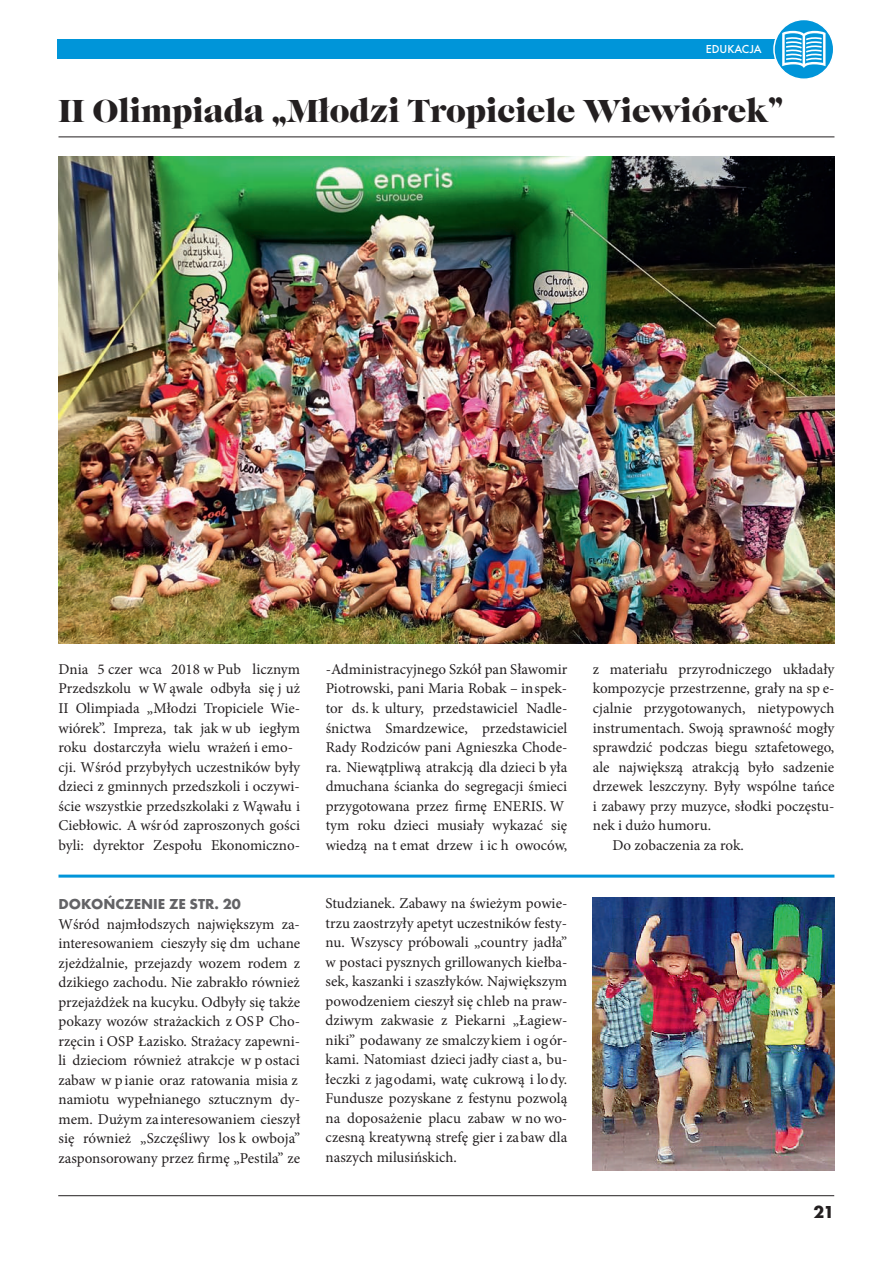
<style>
.page{position:relative;width:893px;height:1263px;background:#fff}
.page>*{position:absolute;margin:0;border:0;box-sizing:border-box;transform-origin:0 0}
.t1{font:33px "Caslon Gra DCE";color:#231f20}
.t2{font:700 18px "Futura TCE";color:#231f20}
.t3{font:15px/19.5px "Minion Pro";color:#231f20}
.t4{font:700 15px "Futura TCE";color:#636366}
.t5{font:500 12px "Futura TCE";color:#fff}
</style>
<div class="page">
<hr style="left:58px;top:1195px;width:776px;height:1px;background:#231f20">
<img style="left:58px;top:156px;width:776px;height:488px">
<div style="left:58px;top:39px;width:718px;height:19px;background:#0095d9"></div>
<svg style="left:774px;top:19px;width:60px;height:60px"></svg>
<div style="left:773px;top:19px;width:61px;height:61px;border:2px solid #fff;border-radius:50%"></div>
<svg style="left:782px;top:31px;width:43px;height:37px"></svg>
<img style="left:593px;top:897px;width:241px;height:273px">
<svg style="left:58px;top:874px;width:776px;height:4px;background:#3fafe2"></svg>
<hr style="left:58px;top:136px;width:776px;height:1px;background:#231f20">
<p class="t5" style="left:706px;top:42px;width:57px">EDUKACJA</p>
<h1 class="t1" style="left:58px;top:91px;width:726px">II Olimpiada „Młodzi Tropiciele Wiewiórek”</h1>
<p class="t3" style="left:58px;top:659px;width:243px">Dnia 5 czer wca 2018 w Pub licznym Przedszkolu w W ąwale odbyła się j uż II Olimpiada „Młodzi Tropiciele Wie&shy;wiórek”. Impreza, tak jak w ub iegłym roku dostarczyła wielu wrażeń i emo&shy;cji. Wśród przybyłych uczestników były dzieci z gminnych przedszkoli i oczywi&shy;ście wszystkie przedszkolaki z Wąwału i Ciebłowic. A wśród zaproszonych gości byli: dyrektor Zespołu Ekonomiczno-</p>
<p class="t4" style="left:58px;top:895px;width:184px">DOKOŃCZENIE ZE STR. 20</p>
<p class="t3" style="left:58px;top:914px;width:243px">Wśród najmłodszych największym za&shy;interesowaniem cieszyły się dm uchane zjeżdżalnie, przejazdy wozem rodem z dzikiego zachodu. Nie zabrakło również przejażdżek na kucyku. Odbyły się także pokazy wozów strażackich z OSP Cho&shy;rzęcin i OSP Łazisko. Strażacy zapewni&shy;li dzieciom również atrakcje w p ostaci zabaw w p ianie oraz ratowania misia z namiotu wypełnianego sztucznym dy&shy;mem. Dużym zainteresowaniem cieszył się również „Szczęśliwy los k owboja” zasponsorowany przez firmę „Pestila” ze</p>
<p class="t3" style="left:326px;top:659px;width:243px">-Administracyjnego Szkół pan Sławomir Piotrowski, pani Maria Robak – inspek&shy;tor ds. k ultury, przedstawiciel Nadle&shy;śnictwa Smardzewice, przedstawiciel Rady Rodziców pani Agnieszka Chode&shy;ra. Niewątpliwą atrakcją dla dzieci b yła dmuchana ścianka do segregacji śmieci przygotowana przez firmę ENERIS. W tym roku dzieci musiały wykazać się wiedzą na t emat drzew i ic h owoców,</p>
<p class="t3" style="left:593px;top:659px;width:243px">z materiału przyrodniczego układały</p>
<p class="t3" style="left:593px;top:679px;width:243px">kompozycje przestrzenne, grały na sp e-</p>
<p class="t3" style="left:593px;top:698px;width:243px">cjalnie przygotowanych, nietypowych</p>
<p class="t3" style="left:593px;top:718px;width:243px">instrumentach. Swoją sprawność mogły</p>
<p class="t3" style="left:593px;top:737px;width:243px">sprawdzić podczas biegu sztafetowego,</p>
<p class="t3" style="left:593px;top:757px;width:243px">ale największą atrakcją było sadzenie</p>
<p class="t3" style="left:593px;top:776px;width:243px">drzewek leszczyny. Były wspólne tańce</p>
<p class="t3" style="left:593px;top:796px;width:243px">i zabawy przy muzyce, słodki poczęstu-</p>
<p class="t3" style="left:593px;top:815px;width:120px">nek i dużo humoru.</p>
<p class="t3" style="left:612px;top:835px;width:133px">Do zobaczenia za rok.</p>
<p class="t3" style="left:326px;top:893px;width:243px;text-align:justify">Studzianek. Zabawy na świeżym powie&shy;trzu zaostrzyły apetyt uczestników festy&shy;nu. Wszyscy próbowali „country jadła” w postaci pysznych grillowanych kiełba&shy;sek, kaszanki i szaszłyków. Największym powodzeniem cieszył się chleb na praw&shy;dziwym zakwasie z Piekarni „Łagiew&shy;niki” podawany ze smalczykiem i ogór&shy;kami. Natomiast dzieci jadły ciast a, bu&shy;łeczki z jagodami, watę cukrową i lody.<br>Fundusze pozyskane z festynu pozwolą na doposażenie placu zabaw w no wo&shy;czesną kreatywną strefę gier i zabaw dla naszych milusińskich.</p>
<p class="t2" style="left:813px;top:1201px;width:22px">21</p>
</div>
